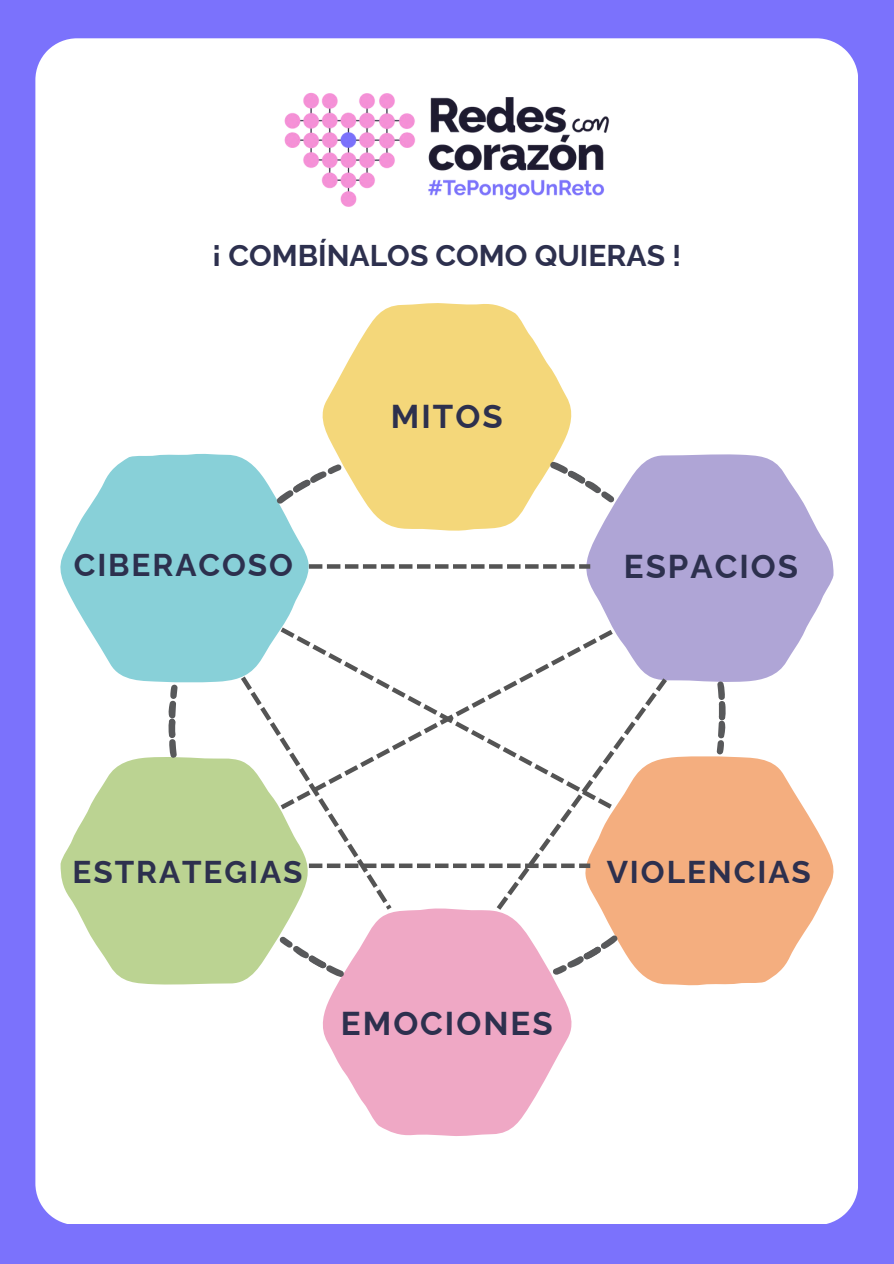
<style>
.page{position:relative;width:894px;height:1264px;background:#fff}
.page>*{position:absolute;margin:0;border:0;box-sizing:border-box;transform-origin:0 0}
.t1{font:700 33px "Raleway";letter-spacing:.06em;color:#2d304e}
.t2{font:700 31.5px "Raleway";letter-spacing:.06em;color:#2d304e}
.t3{font:700 30px "Raleway";color:#2d304e}
</style>
<div class="page">
<div style="left:0;top:0;width:893px;height:1263px;background:#7b72fc"></div>
<div style="left:35px;top:38px;width:823px;height:1185px;background:#fff"></div>
<img style="left:281px;top:89px;width:330px;height:122px">
<svg style="left:582px;top:454px;width:251px;height:228px;background:#beb6dd"></svg>
<svg style="left:316px;top:302px;width:258px;height:230px;background:#f6e099"></svg>
<svg style="left:55px;top:453px;width:255px;height:229px;background:#a0d9e0"></svg>
<svg style="left:61px;top:756px;width:250px;height:229px;background:#c7dba6"></svg>
<svg style="left:319px;top:906px;width:258px;height:230px;background:#f2bcd2"></svg>
<svg style="left:583px;top:756px;width:255px;height:230px;background:#f6bf9a"></svg>
<svg style="left:276px;top:464px;width:65px;height:39px;background:#e3e3e4"></svg>
<svg style="left:168px;top:684px;width:10px;height:73px"></svg>
<svg style="left:279px;top:936px;width:65px;height:40px;background:#e4e4e4"></svg>
<svg style="left:552px;top:935px;width:65px;height:39px;background:#e3e3e4"></svg>
<svg style="left:716px;top:681px;width:9px;height:73px"></svg>
<svg style="left:549px;top:461px;width:65px;height:41px;background:#e4e4e4"></svg>
<svg style="left:309px;top:564px;width:13px;height:4px"></svg>
<svg style="left:327px;top:564px;width:13px;height:4px"></svg>
<svg style="left:345px;top:564px;width:13px;height:4px"></svg>
<svg style="left:363px;top:564px;width:13px;height:4px"></svg>
<svg style="left:381px;top:564px;width:13px;height:4px"></svg>
<svg style="left:399px;top:564px;width:13px;height:4px"></svg>
<svg style="left:417px;top:564px;width:13px;height:4px"></svg>
<svg style="left:435px;top:564px;width:13px;height:4px"></svg>
<svg style="left:453px;top:564px;width:13px;height:4px"></svg>
<svg style="left:471px;top:564px;width:13px;height:4px"></svg>
<svg style="left:489px;top:564px;width:13px;height:4px"></svg>
<svg style="left:507px;top:564px;width:13px;height:4px"></svg>
<svg style="left:525px;top:564px;width:13px;height:4px"></svg>
<svg style="left:543px;top:564px;width:13px;height:4px"></svg>
<svg style="left:561px;top:564px;width:13px;height:4px"></svg>
<svg style="left:579px;top:564px;width:11px;height:4px"></svg>
<svg style="left:241px;top:676px;width:150px;height:233px;background:#e2ead4"></svg>
<div style="left:309px;top:863px;width:13px;height:5px;background:#545454"></div>
<div style="left:327px;top:863px;width:13px;height:5px;background:#545454"></div>
<div style="left:345px;top:863px;width:13px;height:5px;background:#545454"></div>
<div style="left:363px;top:863px;width:13px;height:5px;background:#545454"></div>
<div style="left:381px;top:863px;width:13px;height:5px;background:#545454"></div>
<div style="left:399px;top:863px;width:13px;height:5px;background:#545454"></div>
<div style="left:417px;top:863px;width:13px;height:5px;background:#545454"></div>
<div style="left:435px;top:863px;width:13px;height:5px;background:#545454"></div>
<div style="left:453px;top:863px;width:13px;height:5px;background:#545454"></div>
<div style="left:471px;top:863px;width:13px;height:5px;background:#545454"></div>
<div style="left:489px;top:863px;width:13px;height:5px;background:#545454"></div>
<div style="left:280px;top:630px;width:332px;height:179px;background:#fff"></div>
<svg style="left:496px;top:678px;width:170px;height:231px;background:#f4e5da"></svg>
<h1 class="t3" style="left:212px;top:238px;width:470px">¡ COMBÍNALOS COMO QUIERAS !</h1>
<h1 class="t2" style="left:74px;top:546px;width:220px">CIBERACOSO</h1>
<h1 class="t1" style="left:391px;top:397px;width:113px">MITOS</h1>
<p class="t1" style="left:623px;top:546px;width:176px">ESPACIOS</p>
<h1 class="t2" style="left:73px;top:853px;width:231px">ESTRATEGIAS</h1>
<h1 class="t1" style="left:341px;top:1004px;width:213px">EMOCIONES</h1>
<h1 class="t2" style="left:606px;top:853px;width:205px">VIOLENCIAS</h1>
</div>
